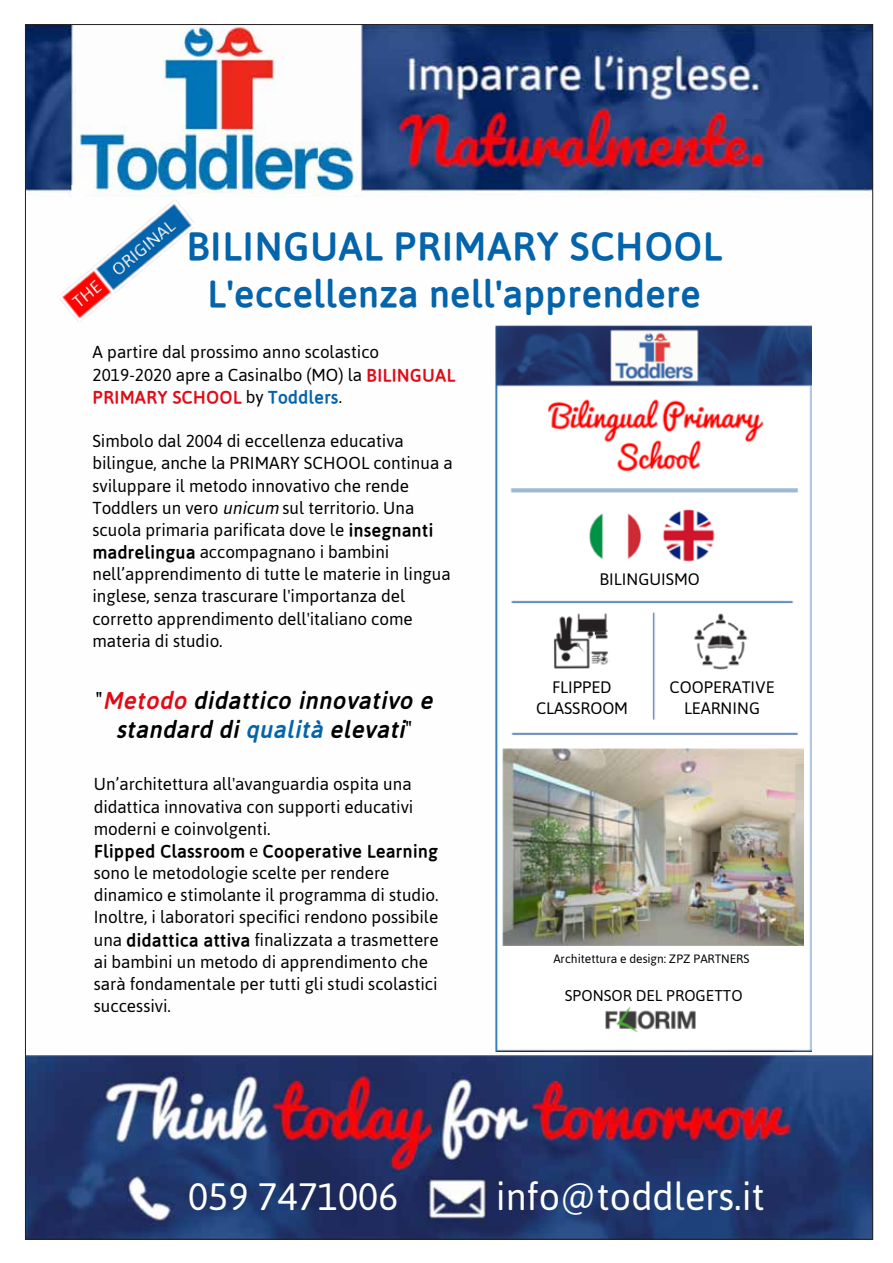
<style>
.page{position:relative;width:893px;height:1263px;background:#fff}
.page>*{position:absolute;margin:0;border:0;box-sizing:border-box;transform-origin:0 0}
.t1{font:38.1px "Asap";color:#fff}
.t2{font:38.1px "Cairo Font 2 0";letter-spacing:.045em;color:#0364ab}
.t3{font:36.45px "Cairo Font 2 0";letter-spacing:.035em;color:#0364ab}
.t4{font:italic 22.95px/29.1px "Cairo Font 1 0";color:#000;text-align:center}
.t5{font:17.4px/22.2px "Asap";letter-spacing:-.005em;color:#000}
.t6{font:17.4px "Cairo Font 2 0";letter-spacing:.035em;color:#000}
.t7{font:17.4px "Cairo Font 2 0";letter-spacing:.04em;color:#e10b17}
.t8{font:16.65px/21.1px "Asap";letter-spacing:-.005em;color:#000;text-align:center}
.t9{font:15.6px "Asap";letter-spacing:.005em;color:#000}
.t10{font:12.15px "Asap";color:#000}
.s1{font-family:"Cairo Font 2 0";color:#e10b17}
.s2{font-family:"Asap";color:#000}
.s3{color:#0364ab}
.s4{font-style:italic}
.s5{font-family:"Cairo Font 2 0"}
.s6{font-family:"Asap";font-style:normal}
.s7{color:#e10b17}
.s8{font-family:"Asap"}
</style>
<div class="page">
<img style="left:27px;top:26px;width:844px;height:1030px">
<img style="left:76px;top:26px;width:282px;height:168px">
<svg style="left:350px;top:185px;width:11px;height:9px"></svg>
<svg style="left:72px;top:185px;width:13px;height:12px"></svg>
<img style="left:495px;top:326px;width:316px;height:725px">
<img style="left:27px;top:1056px;width:844px;height:182px">
<img style="left:552px;top:612px;width:58px;height:57px">
<img style="left:692px;top:613px;width:56px;height:57px">
<img style="left:502px;top:748px;width:302px;height:197px">
<img style="left:59px;top:199px;width:137px;height:123px">
<img style="left:606px;top:1007px;width:90px;height:26px">
<img style="left:56px;top:264px;width:66px;height:63px">
<img style="left:102px;top:210px;width:83px;height:75px">
<h1 class="t2" style="left:186px;top:229px;width:536px">BILINGUAL PRIMARY SCHOOL</h1>
<h2 class="t3" style="left:207px;top:277px;width:494px">L'eccellenza nell'apprendere</h2>
<p class="t5" style="left:92px;top:341px;width:364px">A partire dal prossimo anno scolastico<br>2019-2020 apre a Casinalbo (MO) la <span class="s1">BILINGUAL</span></p>
<p class="t7" style="left:92px;top:389px;width:251px">PRIMARY SCHOOL <span class="s2">by</span> <span class="s3">Toddlers</span><span class="s2">.</span></p>
<p class="t5" style="left:92px;top:429px;width:362px">Simbolo dal 2004 di eccellenza educativa bilingue, anche la PRIMARY SCHOOL continua a sviluppare il metodo innovativo che rende Toddlers un vero <span class="s4">unicum</span> sul territorio. Una scuola primaria parificata dove le <span class="s5">insegnanti madrelingua</span> accompagnano i bambini nell’apprendimento di tutte le materie in lingua inglese, senza trascurare l'importanza del corretto apprendimento dell'italiano come materia di studio.</p>
<h3 class="t4" style="left:96px;top:687px;width:342px"><span class="s6">"</span><span class="s7">Metodo</span> didattico innovativo e standard di <span class="s3">qualità</span> elevati<span class="s6">"</span></h3>
<p class="t5" style="left:94px;top:772px;width:321px;text-align:justify">Un’architettura all'avanguardia ospita una didattica innovativa con supporti educativi moderni e coinvolgenti.</p>
<p class="t6" style="left:94px;top:843px;width:345px">Flipped Classroom <span class="s8">e</span> Cooperative Learning</p>
<p class="t5" style="left:94px;top:861px;width:346px">sono le metodologie scelte per rendere dinamico e stimolante il programma di studio.<br>Inoltre, i laboratori specifici rendono possibile una <span class="s5">didattica attiva</span> finalizzata a trasmettere ai bambini un metodo di apprendimento che sarà fondamentale per tutti gli studi scolastici successivi.</p>
<p class="t8" style="left:600px;top:568px;width:102px">BILINGUISMO</p>
<p class="t8" style="left:536px;top:675px;width:94px">FLIPPED<br>CLASSROOM</p>
<p class="t8" style="left:670px;top:675px;width:106px">COOPERATIVE<br>LEARNING</p>
<p class="t10" style="left:553px;top:950px;width:197px">Architettura e design: ZPZ PARTNERS</p>
<p class="t9" style="left:565px;top:986px;width:180px">SPONSOR DEL PROGETTO</p>
<h1 class="t1" style="left:188px;top:1172px;width:212px">059 7471006</h1>
<h1 class="t1" style="left:496px;top:1172px;width:270px">info@toddlers.it</h1>
</div>
